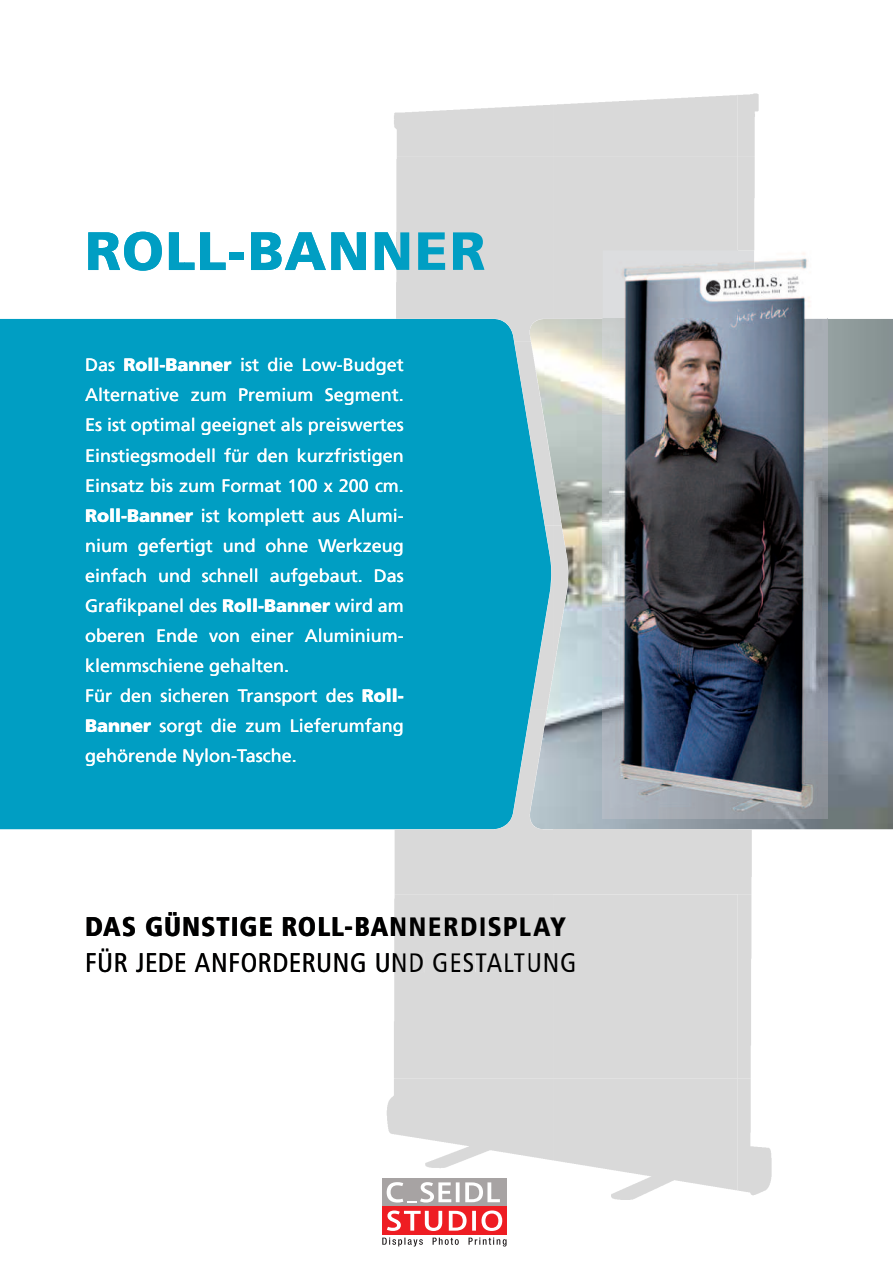
<style>
.page{position:relative;width:893px;height:1263px;background:#fff}
.page>*{position:absolute;margin:0;border:0;box-sizing:border-box;transform-origin:0 0}
.t1{font:54px "Frutiger LT Black+DGZCVB";letter-spacing:.025em;color:#009ec3}
.t2{font:27px "Frutiger LT Cn+VKQHPM";letter-spacing:.025em;color:#000}
.t3{font:27px "Frutiger LT Black Cn+WRAMFM";letter-spacing:.035em;color:#000}
.t4{font:18px/30px "Frutiger LT Roman+VIMQJT";color:#fff;text-align:right}
.t5{font:18px "Frutiger LT Black+DGZCVB";color:#fff}
.s1{font-family:"Frutiger LT Black+DGZCVB"}
</style>
<div class="page">
<div style="left:0;top:319px;width:387px;height:510px;background:#009ec3"></div>
<img style="left:772px;top:319px;width:121px;height:510px">
<img style="left:772px;top:253px;width:55px;height:565px">
<div style="left:382px;top:1178px;width:125px;height:29px;background:#a7a3a3"></div>
<div style="left:382px;top:1207px;width:125px;height:28px;background:#ee1d23"></div>
<svg style="left:382px;top:1237px;width:125px;height:9px"></svg>
<svg style="left:387px;top:1210px;width:115px;height:21px"></svg>
<svg style="left:387px;top:93px;width:385px;height:1110px;background:#99b6be"></svg>
<h1 class="t1" style="left:85px;top:230px;width:402px">ROLL-BANNER</h1>
<p class="t4" style="left:85px;top:352px;width:320px">Das <span class="s1">Roll-Banner</span> ist die Low-Budget zum Premium Segment.</p>
<p class="t4" style="left:85px;top:382px;width:96px">Alternative</p>
<p class="t4" style="left:85px;top:412px;width:320px">Es ist optimal geeignet als preiswertes</p>
<p class="t4" style="left:85px;top:442px;width:320px">Einstiegsmodell für den kurzfristigen</p>
<p class="t4" style="left:85px;top:472px;width:320px">Einsatz bis zum Format 100 x 200 cm.</p>
<p class="t4" style="left:85px;top:502px;width:320px"><span class="s1">Roll-Banner</span> ist komplett aus Alumi-</p>
<p class="t4" style="left:85px;top:532px;width:320px">nium gefertigt und ohne Werkzeug</p>
<p class="t4" style="left:85px;top:562px;width:279px">einfach und schnell aufgebaut.</p>
<p class="t4" style="left:374px;top:562px;width:32px">Das</p>
<p class="t4" style="left:85px;top:592px;width:320px">Grafikpanel des <span class="s1">Roll-Banner</span> wird am</p>
<p class="t4" style="left:85px;top:622px;width:320px">oberen Ende von einer Aluminium-</p>
<p class="t4" style="left:85px;top:652px;width:206px">klemmschiene gehalten.</p>
<p class="t4" style="left:85px;top:682px;width:270px">Für den sicheren Transport des</p>
<p class="t5" style="left:362px;top:688px;width:44px">Roll-</p>
<p class="t4" style="left:85px;top:712px;width:320px"><span class="s1">Banner</span> sorgt die zum Lieferumfang</p>
<p class="t4" style="left:85px;top:742px;width:213px">gehörende Nylon-Tasche.</p>
<h2 class="t3" style="left:85px;top:916px;width:483px">DAS GÜNSTIGE ROLL-BANNERDISPLAY</h2>
<h2 class="t2" style="left:85px;top:952px;width:493px">FÜR JEDE ANFORDERUNG UND GESTALTUNG</h2>
</div>
